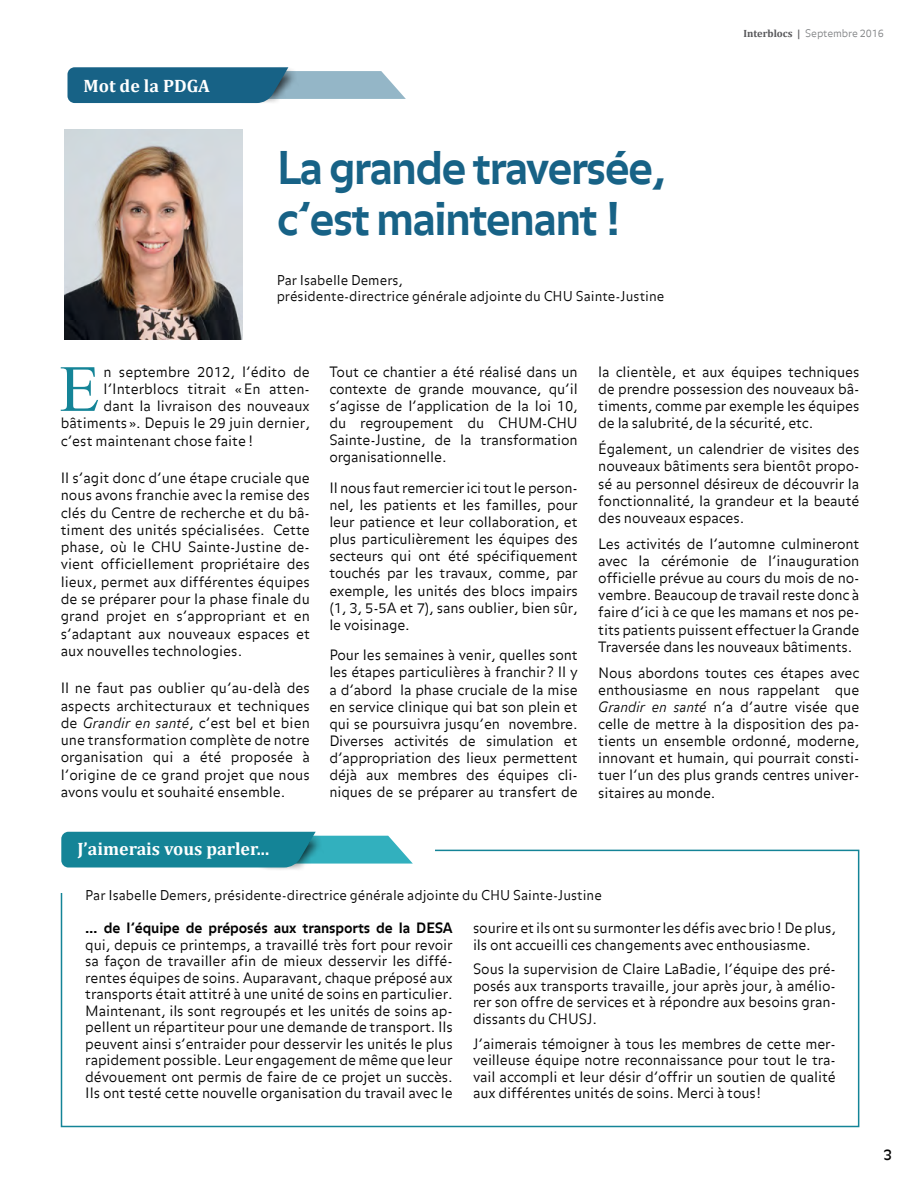
<style>
.page{position:relative;width:918px;height:1188px;background:#fff}
.page>*{position:absolute;margin:0;border:0;box-sizing:border-box;transform-origin:0 0}
.t1{font:65.85px "Times New Roman";color:#148497}
.t2{font:700 45px/51px "Balance";letter-spacing:-.04em;color:#176286}
.t3{font:700 18px "Cambria";color:#fff}
.t4{font:15px "Balance";color:#000}
.t5{font:300 14.25px/17.1px "Balance";letter-spacing:-.01em;color:#000;text-align:justify}
.t6{font:700 14.25px "Balance";letter-spacing:-.01em;color:#000}
.t7{font:300 13.5px/16.5px "Balance";color:#000}
.t8{font:300 10.5px "Balance";letter-spacing:-.015em;color:#808284}
.s1{font-family:"Cambria";font-weight:700;color:#58585b}
.s2{font-style:italic}
</style>
<div class="page">
<div style="left:61px;top:850px;width:798px;height:277px;border:2px solid #148497"></div>
<div style="left:42px;top:822px;width:392px;height:70px;background:#fff"></div>
<div style="left:254px;top:833px;width:70px;height:39px;background:#000;opacity:.75"></div>
<svg style="left:68px;top:67px;width:338px;height:36px;background:#5389a4"></svg>
<svg style="left:61px;top:832px;width:352px;height:36px;background:#3399a9"></svg>
<img style="left:65px;top:130px;width:178px;height:209px">
<p class="t3" style="left:84px;top:73px;width:128px">Mot de la PDGA</p>
<h2 class="t2" style="left:277px;top:144px;width:391px">La grande traversée, c’est maintenant !</h2>
<p class="t7" style="left:277px;top:272px;width:389px">Par Isabelle Demers,<br>présidente-directrice générale adjointe du CHU Sainte-Justine</p>
<p class="t8" style="left:743px;top:27px;width:142px"><span class="s1">Interblocs |</span> Septembre 2016</p>
<h1 class="t1" style="left:59px;top:342px;width:42px">E</h1>
<p class="t5" style="left:104px;top:364px;width:208px">n septembre 2012, l’édito de</p>
<p class="t5" style="left:104px;top:381px;width:208px">l’Interblocs titrait «En atten-</p>
<p class="t5" style="left:104px;top:398px;width:208px">dant la livraison des nouveaux</p>
<p class="t5" style="left:61px;top:415px;width:251px">bâtiments». Depuis le 29 juin dernier,</p>
<p class="t5" style="left:61px;top:433px;width:195px">c’est maintenant chose faite!</p>
<p class="t5" style="left:61px;top:470px;width:251px">Il s’agit donc d’une étape cruciale que nous avons franchie avec la remise des clés du Centre de recherche et du bâ&shy;timent des unités spécialisées. Cette phase, où le CHU Sainte-Justine de&shy;vient officiellement propriétaire des lieux, permet aux différentes équipes de se préparer pour la phase finale du grand projet en s’appropriant et en s’adaptant aux nouveaux espaces et aux nouvelles technologies.</p>
<p class="t5" style="left:61px;top:680px;width:251px">Il ne faut pas oublier qu’au-delà des aspects architecturaux et techniques de <span class="s2">Grandir en santé</span>, c’est bel et bien une transformation complète de notre organisation qui a été proposée à l’origine de ce grand projet que nous avons voulu et souhaité ensemble.</p>
<p class="t3" style="left:77px;top:836px;width:193px">J’aimerais vous parler...</p>
<p class="t5" style="left:329px;top:364px;width:250px">Tout ce chantier a été réalisé dans un contexte de grande mouvance, qu’il s’agisse de l’application de la loi 10, du regroupement du CHUM-CHU Sainte-Justine, de la transformation organisationnelle.</p>
<p class="t5" style="left:329px;top:480px;width:250px">Il nous faut remercier ici tout le person&shy;nel, les patients et les familles, pour leur patience et leur collaboration, et plus particulièrement les équipes des secteurs qui ont été spécifiquement touchés par les travaux, comme, par exemple, les unités des blocs impairs (1, 3, 5-5A et 7), sans oublier, bien sûr, le voisinage.</p>
<p class="t5" style="left:329px;top:647px;width:250px">Pour les semaines à venir, quelles sont les étapes particulières à franchir? Il y a d’abord la phase cruciale de la mise en service clinique qui bat son plein et qui se poursuivra jusqu’en novembre.<br>Diverses activités de simulation et d’appropriation des lieux permettent déjà aux membres des équipes cli&shy;niques de se préparer au transfert de</p>
<p class="t5" style="left:598px;top:364px;width:263px">la clientèle, et aux équipes techniques de prendre possession des nouveaux bâ&shy;timents, comme par exemple les équipes de la salubrité, de la sécurité, etc.</p>
<p class="t5" style="left:598px;top:441px;width:263px">Également, un calendrier de visites des nouveaux bâtiments sera bientôt propo&shy;sé au personnel désireux de découvrir la fonctionnalité, la grandeur et la beauté des nouveaux espaces.</p>
<p class="t5" style="left:598px;top:536px;width:263px">Les activités de l’automne culmineront avec la cérémonie de l’inauguration officielle prévue au cours du mois de no&shy;vembre. Beaucoup de travail reste donc à faire d’ici à ce que les mamans et nos pe&shy;tits patients puissent effectuer la Grande Traversée dans les nouveaux bâtiments.</p>
<p class="t5" style="left:598px;top:665px;width:263px">Nous abordons toutes ces étapes avec enthousiasme en nous rappelant que <span class="s2">Grandir en santé</span> n’a d’autre visée que celle de mettre à la disposition des pa&shy;tients un ensemble ordonné, moderne, innovant et humain, qui pourrait consti&shy;tuer l’un des plus grands centres univer&shy;sitaires au monde.</p>
<p class="t7" style="left:85px;top:887px;width:518px">Par Isabelle Demers, présidente-directrice générale adjointe du CHU Sainte-Justine</p>
<p class="t6" style="left:85px;top:919px;width:369px">… de l’équipe de préposés aux transports de la DESA</p>
<p class="t5" style="left:85px;top:937px;width:369px;line-height:16.5px">qui, depuis ce printemps, a travaillé très fort pour revoir sa façon de travailler afin de mieux desservir les diffé&shy;rentes équipes de soins. Auparavant, chaque préposé aux transports était attitré à une unité de soins en particulier.<br>Maintenant, ils sont regroupés et les unités de soins ap&shy;pellent un répartiteur pour une demande de transport. Ils peuvent ainsi s’entraider pour desservir les unités le plus rapidement possible. Leur engagement de même que leur dévouement ont permis de faire de ce projet un succès.<br>Ils ont testé cette nouvelle organisation du travail avec le</p>
<p class="t5" style="left:473px;top:920px;width:364px;line-height:16.5px">sourire et ils ont su surmonter les défis avec brio! De plus, ils ont accueilli ces changements avec enthousiasme.</p>
<p class="t5" style="left:473px;top:962px;width:364px;line-height:16.5px">Sous la supervision de Claire LaBadie, l’équipe des pré&shy;posés aux transports travaille, jour après jour, à amélio&shy;rer son offre de services et à répondre aux besoins gran&shy;dissants du CHUSJ.</p>
<p class="t5" style="left:473px;top:1036px;width:364px;line-height:16.5px">J’aimerais témoigner à tous les membres de cette mer&shy;veilleuse équipe notre reconnaissance pour tout le tra&shy;vail accompli et leur désir d’offrir un soutien de qualité aux différentes unités de soins. Merci à tous!</p>
<p class="t4" style="left:884px;top:1145px;width:10px">3</p>
</div>
